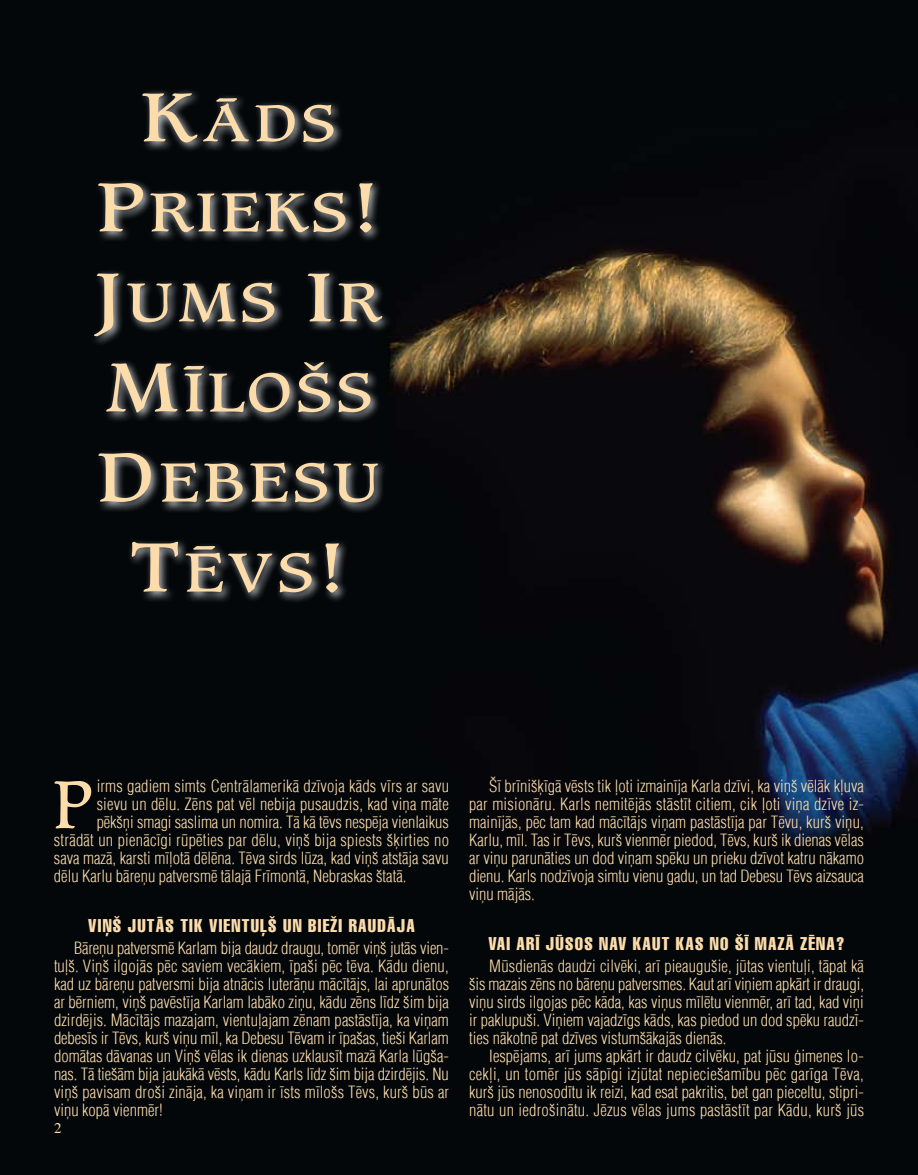
<style>
.page{position:relative;width:918px;height:1175px;background:#fff}
.page>*{position:absolute;margin:0;border:0;box-sizing:border-box;transform-origin:0 0}
.t1{font:70.5px "Rim Caxton";color:#fcdcab}
.t2{font:57px/90px "Rim Caxton";letter-spacing:.075em;color:#fcdcab;text-align:center;scale:1.2 1}
.t3{font:54px "Rim Caxton";color:#fcdcab;scale:1.2 1}
.t4{font:18px "Rim Helvetica Compr";letter-spacing:.07em;color:#fcdcab}
.t5{font:300 16.5px/18px "Rim Helvetica Cond";color:#fcdcab;text-align:justify}
.t6{font:15px "Rim Times";color:#fcdcab}
.s1{font-size:72px}
</style>
<div class="page">
<img style="left:0;top:0;width:918px;height:1174px">
<div style="left:89px;top:88px;width:451px;height:590px;background:#fff;opacity:.75"></div>
<h3 class="t3" style="left:142px;top:95px;width:163px"><span class="s1">K</span>ÂDS</h3>
<h2 class="t2" style="left:97px;top:169px;width:238px"><span class="s1">P</span>RIEKS<span class="s1">!<br>J</span>UMS <span class="s1">I</span>R<br><span class="s1">M</span>ÎLOÐS<br><span class="s1">D</span>EBESU<br><span class="s1">T</span>ÇVS<span class="s1">!</span></h2>
<h1 class="t1" style="left:54px;top:767px;width:39px">P</h1>
<p class="t5" style="left:97px;top:777px;width:354px">irms gadiem simts Centrâlamerikâ dzîvoja kâds vîrs ar savu</p>
<p class="t5" style="left:97px;top:795px;width:354px">sievu un dçlu. Zçns pat vçl nebija pusaudzis, kad viòa mâte</p>
<p class="t5" style="left:97px;top:813px;width:354px">pçkðòi smagi saslima un nomira. Tâ kâ tçvs nespçja vienlaikus</p>
<p class="t5" style="left:54px;top:831px;width:397px">strâdât un pienâcîgi rûpçties par dçlu, viòð bija spiests ðíirties no</p>
<p class="t5" style="left:54px;top:849px;width:396px">sava mazâ, karsti mîïotâ dçlçna. Tçva sirds lûza, kad viòð atstâja savu</p>
<p class="t5" style="left:54px;top:867px;width:354px">dçlu Karlu bâreòu patversmç tâlajâ Frîmontâ, Nebraskas ðtatâ.</p>
<p class="t4" style="left:88px;top:915px;width:328px">VIÒÐ JUTÂS TIK VIENTUÏÐ UN BIEÞI RAUDÂJA</p>
<p class="t5" style="left:54px;top:939px;width:397px;text-indent:20px">Bâreòu patversmç Karlam bija daudz draugu, tomçr viòð jutâs vien&shy;tuïð. Viòð ilgojâs pçc saviem vecâkiem, îpaði pçc tçva. Kâdu dienu, kad uz bâreòu patversmi bija atnâcis luterâòu mâcîtâjs, lai aprunâtos ar bçrniem, viòð pavçstîja Karlam labâko ziòu, kâdu zçns lîdz ðim bija dzirdçjis. Mâcîtâjs mazajam, vientuïajam zçnam pastâstîja, ka viòam debesîs ir Tçvs, kurð viòu mîl, ka Debesu Tçvam ir îpaðas, tieði Karlam domâtas dâvanas un Viòð vçlas ik dienas uzklausît mazâ Karla lûgða&shy;nas. Tâ tieðâm bija jaukâkâ vçsts, kâdu Karls lîdz ðim bija dzirdçjis. Nu viòð pavisam droði zinâja, ka viòam ir îsts mîloðs Tçvs, kurð bûs ar viòu kopâ vienmçr!</p>
<p class="t6" style="left:54px;top:1119px;width:9px">2</p>
<p class="t5" style="left:469px;top:777px;width:396px;text-indent:20px">Ðî brîniðíîgâ vçsts tik ïoti izmainîja Karla dzîvi, ka viòð vçlâk kïuva par misionâru. Karls nemitçjâs stâstît citiem, cik ïoti viòa dzîve iz&shy;mainîjâs, pçc tam kad mâcîtâjs viòam pastâstîja par Tçvu, kurð viòu, Karlu, mîl. Tas ir Tçvs, kurð vienmçr piedod, Tçvs, kurð ik dienas vçlas ar viòu parunâties un dod viòam spçku un prieku dzîvot katru nâkamo dienu. Karls nodzîvoja simtu vienu gadu, un tad Debesu Tçvs aizsauca viòu mâjâs.</p>
<p class="t4" style="left:489px;top:933px;width:358px">VAI ARÎ JÛSOS NAV KAUT KAS NO ÐÎ MAZÂ ZÇNA?</p>
<p class="t5" style="left:469px;top:957px;width:396px;text-indent:20px">Mûsdienâs daudzi cilvçki, arî pieauguðie, jûtas vientuïi, tâpat kâ ðis mazais zçns no bâreòu patversmes. Kaut arî viòiem apkârt ir draugi, viòu sirds ilgojas pçc kâda, kas viòus mîlçtu vienmçr, arî tad, kad viòi ir paklupuði. Viòiem vajadzîgs kâds, kas piedod un dod spçku raudzî&shy;ties nâkotnç pat dzîves vistumðâkajâs dienâs.</p>
<p class="t5" style="left:469px;top:1047px;width:397px;text-indent:20px">Iespçjams, arî jums apkârt ir daudz cilvçku, pat jûsu ìimenes lo&shy;cekïi, un tomçr jûs sâpîgi izjûtat nepiecieðamîbu pçc garîga Tçva, kurð jûs nenosodîtu ik reizi, kad esat pakritis, bet gan pieceltu, stipri&shy;nâtu un iedroðinâtu. Jçzus vçlas jums pastâstît par Kâdu, kurð jûs</p>
</div>
